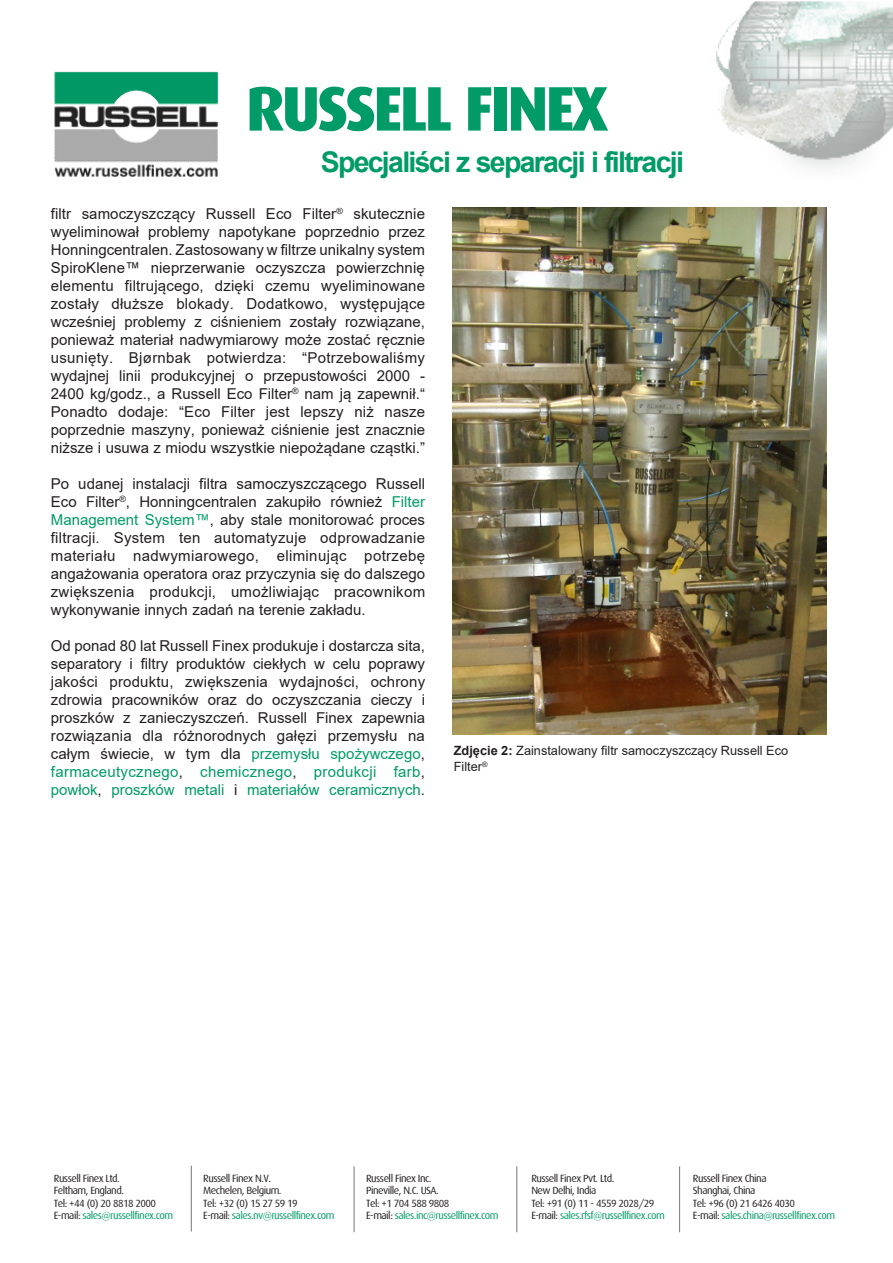
<style>
.page{position:relative;width:893px;height:1263px;background:#fff}
.page>*{position:absolute;margin:0;border:0;box-sizing:border-box;transform-origin:0 0}
.t1{font:800 63px "Dax";letter-spacing:-.05em;color:#009b67}
.t2{font:700 28.5px "Arial";letter-spacing:-.06em;color:#009b67}
.t3{font:15px/18px "Arial";color:#231f20;text-align:justify}
.t4{font:12.75px/15.3px "Arial";color:#231f20}
.t5{font:500 10.5px "Dax";letter-spacing:-.05em;color:#231f20}
.t6{font:500 10.5px "Dax";letter-spacing:-.05em;color:#009b67}
.s1{color:#009b67}
.s2{font-weight:700}
.s3{color:#231f20}
</style>
<div class="page">
<hr style="left:516px;top:1166px;width:1px;height:66px;background:#76787b">
<hr style="left:354px;top:1166px;width:1px;height:66px;background:#76787b">
<hr style="left:191px;top:1166px;width:1px;height:65px;background:#76787b">
<hr style="left:679px;top:1166px;width:1px;height:66px;background:#76787b">
<svg style="left:54px;top:1px;width:839px;height:207px"></svg>
<img style="left:452px;top:208px;width:374px;height:527px">
<p class="t1" style="left:246px;top:73px;width:364px">RUSSELL FINEX</p>
<p class="t2" style="left:321px;top:142px;width:365px">Specjaliści z separacji i filtracji</p>
<p class="t3" style="left:51px;top:204px;width:376px">filtr samoczyszczący Russell Eco Filter<sup>®</sup> skutecznie wyeliminował problemy napotykane poprzednio przez Honningcentralen. Zastosowany w filtrze unikalny system SpiroKlene™ nieprzerwanie oczyszcza powierzchnię elementu filtrującego, dzięki czemu wyeliminowane zostały dłuższe blokady. Dodatkowo, występujące wcześniej problemy z ciśnieniem zostały rozwiązane, ponieważ materiał nadwymiarowy może zostać ręcznie usunięty. Bjørnbak potwierdza: “Potrzebowaliśmy wydajnej linii produkcyjnej o przepustowości 2000 - 2400 kg/godz., a Russell Eco Filter<sup>®</sup> nam ją zapewnił.“ Ponadto dodaje: “Eco Filter jest lepszy niż nasze poprzednie maszyny, ponieważ ciśnienie jest znacznie niższe i usuwa z miodu wszystkie niepożądane cząstki.”</p>
<p class="t3" style="left:51px;top:474px;width:376px">Po udanej instalacji filtra samoczyszczącego Russell Eco Filter<sup>®</sup>, Honningcentralen zakupiło również <span class="s1">Filter Management System™</span>, aby stale monitorować proces filtracji. System ten automatyzuje odprowadzanie materiału nadwymiarowego, eliminując potrzebę angażowania operatora oraz przyczynia się do dalszego zwiększenia produkcji, umożliwiając pracownikom wykonywanie innych zadań na terenie zakładu.</p>
<p class="t3" style="left:51px;top:636px;width:376px">Od ponad 80 lat Russell Finex produkuje i dostarcza sita, separatory i filtry produktów ciekłych w celu poprawy jakości produktu, zwiększenia wydajności, ochrony zdrowia pracowników oraz do oczyszczania cieczy i proszków z zanieczyszczeń. Russell Finex zapewnia rozwiązania dla różnorodnych gałęzi przemysłu na całym świecie, w tym dla <span class="s1">przemysłu spożywczego</span>, <span class="s1">farmaceutycznego</span>, <span class="s1">chemicznego</span>, <span class="s1">produkcji farb</span>, <span class="s1">powłok</span>, <span class="s1">proszków metali</span> i <span class="s1">materiałów ceramicznych</span>.</p>
<p class="t4" style="left:454px;top:743px;width:336px"><span class="s2">Zdjęcie 2:</span> Zainstalowany filtr samoczyszczący Russell Eco<br>Filter<sup>®</sup></p>
<p class="t5" style="left:54px;top:1172px;width:68px">Russell Finex Ltd.</p>
<p class="t5" style="left:54px;top:1185px;width:72px">Feltham, England.</p>
<p class="t5" style="left:54px;top:1197px;width:104px">Tel: +44 (0) 20 8818 2000</p>
<p class="t6" style="left:54px;top:1210px;width:121px"><span class="s3">E-mail:</span> sales@russellfinex.com</p>
<p class="t5" style="left:203px;top:1172px;width:69px">Russell Finex N.V.</p>
<p class="t5" style="left:203px;top:1185px;width:80px">Mechelen, Belgium.</p>
<p class="t5" style="left:203px;top:1197px;width:96px">Tel: +32 (0) 15 27 59 19</p>
<p class="t6" style="left:203px;top:1210px;width:133px"><span class="s3">E-mail:</span> sales.nv@russellfinex.com</p>
<p class="t5" style="left:366px;top:1172px;width:67px">Russell Finex Inc.</p>
<p class="t5" style="left:366px;top:1185px;width:74px">Pineville, N.C. USA.</p>
<p class="t5" style="left:366px;top:1197px;width:85px">Tel: +1 704 588 9808</p>
<p class="t6" style="left:366px;top:1210px;width:134px"><span class="s3">E-mail:</span> sales.inc@russellfinex.com</p>
<p class="t5" style="left:531px;top:1172px;width:84px">Russell Finex Pvt. Ltd.</p>
<p class="t5" style="left:531px;top:1185px;width:67px">New Delhi, India</p>
<p class="t5" style="left:531px;top:1197px;width:125px">Tel: +91 (0) 11 - 4559 2028/29</p>
<p class="t6" style="left:531px;top:1210px;width:135px"><span class="s3">E-mail:</span> sales.rfsf@russellfinex.com</p>
<p class="t5" style="left:693px;top:1172px;width:75px">Russell Finex China</p>
<p class="t5" style="left:693px;top:1185px;width:64px">Shanghai, China</p>
<p class="t5" style="left:693px;top:1197px;width:104px">Tel: +96 (0) 21 6426 4030</p>
<p class="t6" style="left:693px;top:1210px;width:144px"><span class="s3">E-mail:</span> sales.china@russellfinex.com</p>
</div>
